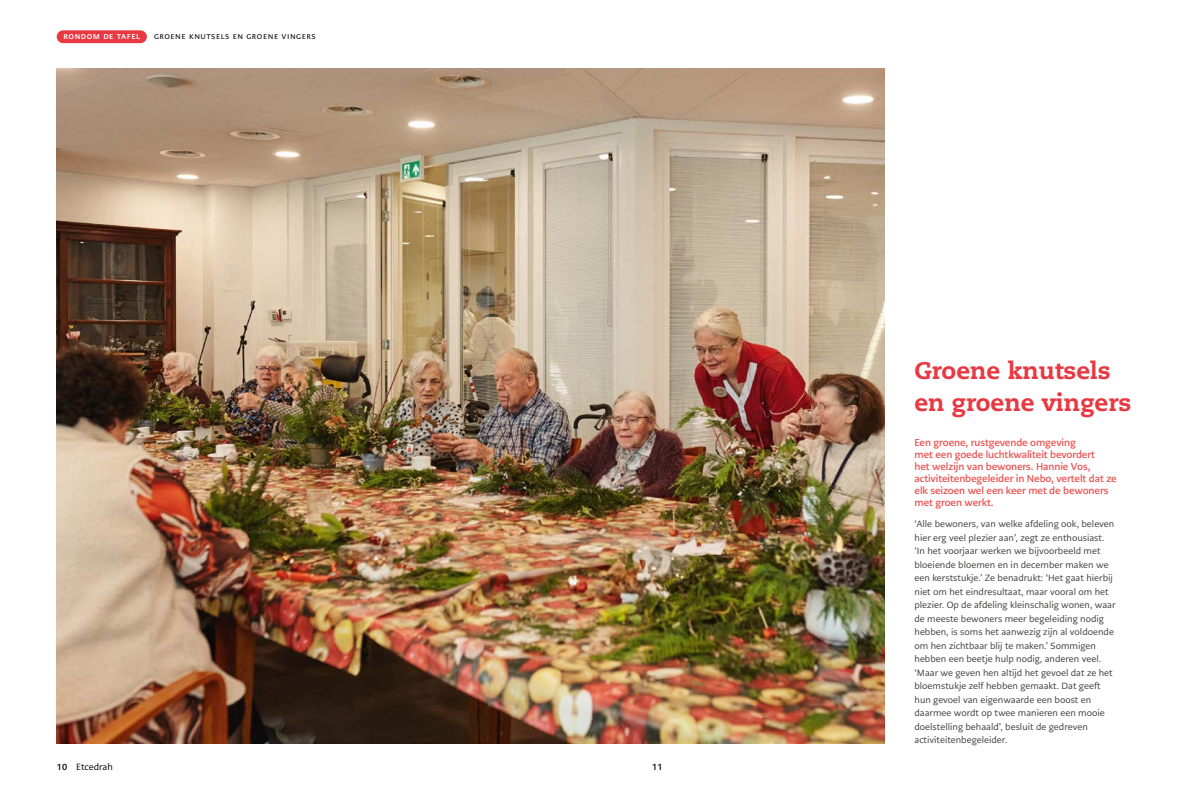
<style>
.page{position:relative;width:1191px;height:794px;background:#fff}
.page>*{position:absolute;margin:0;border:0;box-sizing:border-box;transform-origin:0 0}
.t1{font:800 24px/32px "Caecilia LT Std";color:#e83943}
.t2{font:700 10px/12px "PMN Caecilia Sans Text";letter-spacing:-.01em;color:#ea5352}
.t3{font:9px/13.5px "PMN Caecilia Sans Text";color:#3c3c3b}
.t4{font:9px "PMN Caecilia Sans Text";color:#000}
.t5{font:8.8px "PMN Caecilia Sans Text";letter-spacing:.06em;color:#000}
.t6{font:700 8.8px "PMN Caecilia Sans Text";letter-spacing:.06em;color:#fff}
.t7{font:700 8.8px "PMN Caecilia Sans Text";color:#000}
.s1{font-weight:700;font-size:8.8px}
</style>
<div class="page">
<img style="left:57px;top:68px;width:827px;height:675px">
<div style="left:57px;top:30px;width:90px;height:13px;background:#e83943;border-radius:6px"></div>
<p class="t6" style="left:63px;top:31px;width:78px">rondom de tafel</p>
<p class="t5" style="left:154px;top:31px;width:163px">groene knutsels en groene vingers</p>
<p class="t4" style="left:57px;top:761px;width:58px"><span class="s1">10</span> Etcedrah</p>
<p class="t7" style="left:652px;top:761px;width:12px">11</p>
<h1 class="t1" style="left:914px;top:354px;width:218px">Groene knutsels en groene vingers</h1>
<p class="t2" style="left:914px;top:436px;width:204px">Een groene, rustgevende omgeving<br>met een goede luchtkwaliteit bevordert<br>het welzijn van bewoners. Hannie Vos, activiteitenbegeleider in Nebo, vertelt dat ze elk seizoen wel een keer met de bewoners met groen werkt.</p>
<p class="t3" style="left:914px;top:517px;width:203px">‘Alle bewoners, van welke afdeling ook, beleven hier erg veel plezier aan’, zegt ze enthousiast. ‘In het voorjaar werken we bijvoorbeeld met bloeiende bloemen en in december maken we een kerststukje.’ Ze benadrukt: ‘Het gaat hierbij niet om het eindresultaat, maar vooral om het plezier. Op de afdeling kleinschalig wonen, waar de meeste bewoners meer begeleiding nodig hebben, is soms het aanwezig zijn al voldoende om hen zichtbaar blij te maken.’ Sommigen hebben een beetje hulp nodig, anderen veel. ‘Maar we geven hen altijd het gevoel dat ze het bloemstukje zelf hebben gemaakt. Dat geeft hun gevoel van eigenwaarde een boost en daarmee wordt op twee manieren een mooie doelstelling behaald’, besluit de gedreven activiteitenbegeleider.</p>
</div>
